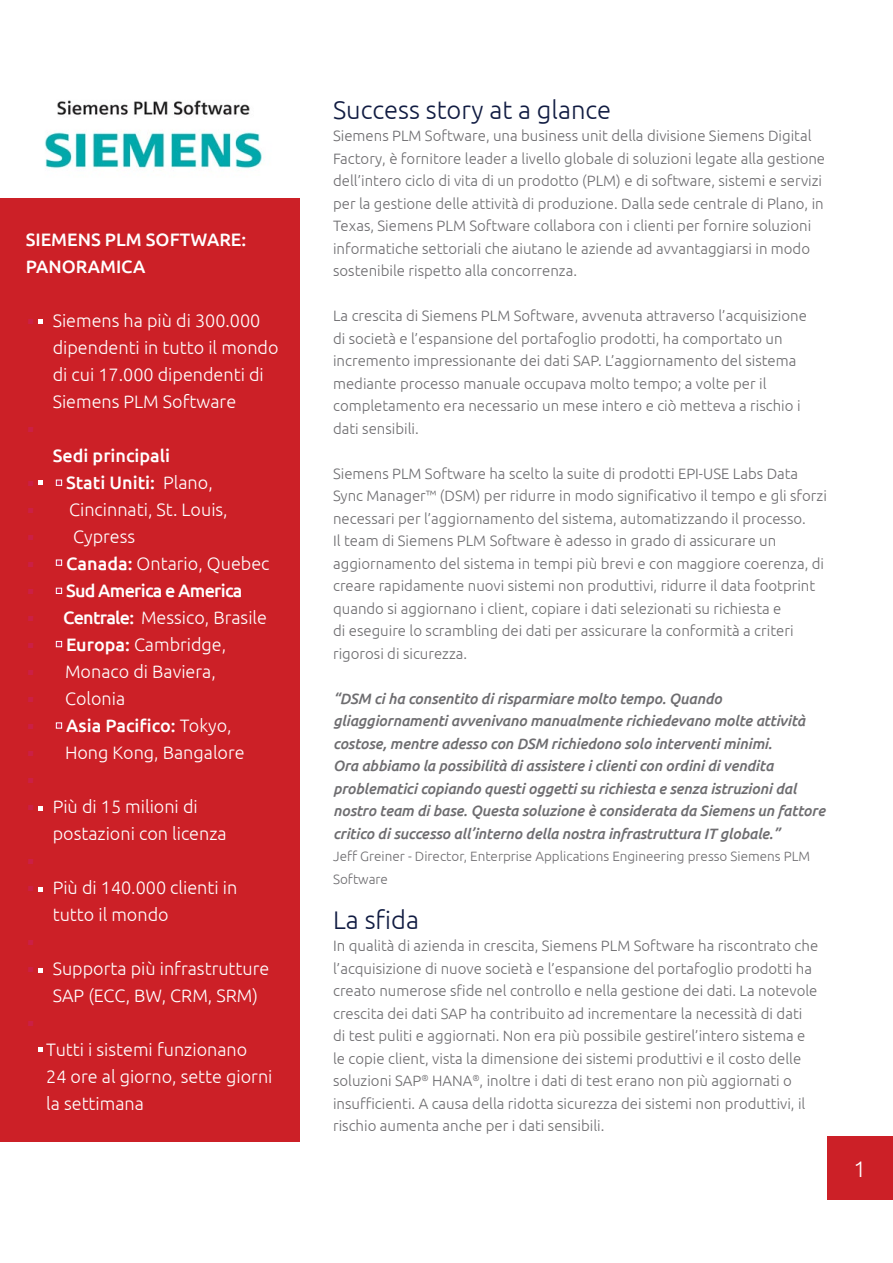
<style>
.page{position:relative;width:893px;height:1263px;background:#fff}
.page>*{position:absolute;margin:0;border:0;box-sizing:border-box;transform-origin:0 0}
.t1{font:300 25.5px "Ubuntu";color:#111c42}
.t2{font:300 22.5px "Ubuntu";color:#fff}
.t3{font:300 18px/27px "Ubuntu";color:#fff}
.t4{font:500 18px/27px "Ubuntu";color:#fff}
.t5{font:500 18px "Ubuntu";letter-spacing:-.04em;color:#fff}
.t6{font:500 16.5px "ITC Eras Std";color:#cb1f45}
.t7{font:300 15px/22.5px "Ubuntu";color:#6e6d70}
.t8{font:italic 500 15px/22.5px "Ubuntu";letter-spacing:-.01em;color:#6e6d70}
.t9{font:300 13.5px/22.5px "Ubuntu";color:#6e6d70}
.s1{font-family:"ITC Eras Std";font-weight:500;font-size:16.5px;color:#cb1f45}
.s2{font-family:"ITC Eras Std";font-size:16.5px;color:#cb1f45}
.s3{font-weight:300}
.s4{font-weight:500}
</style>
<div class="page">
<div style="left:0;top:198px;width:299px;height:943px;background:#cc2027"></div>
<img style="left:44px;top:100px;width:219px;height:69px">
<div style="left:828px;top:1136px;width:65px;height:64px;background:#cc2027"></div>
<svg style="left:38px;top:319px;width:5px;height:5px"></svg>
<svg style="left:38px;top:480px;width:5px;height:5px"></svg>
<svg style="left:38px;top:806px;width:5px;height:5px"></svg>
<svg style="left:56px;top:722px;width:6px;height:6px"></svg>
<svg style="left:56px;top:641px;width:6px;height:6px"></svg>
<svg style="left:56px;top:588px;width:6px;height:6px"></svg>
<svg style="left:56px;top:560px;width:6px;height:6px"></svg>
<svg style="left:56px;top:480px;width:6px;height:6px"></svg>
<svg style="left:38px;top:887px;width:5px;height:5px"></svg>
<svg style="left:38px;top:968px;width:5px;height:5px"></svg>
<svg style="left:38px;top:1047px;width:5px;height:4px"></svg>
<p class="t4" style="left:26px;top:225px;width:222px">SIEMENS PLM SOFTWARE:<br>PANORAMICA</p>
<p class="t3" style="left:53px;top:306px;width:227px;text-indent:-27px"><span class="s1">•</span> Siemens ha più di 300.000 dipendenti in tutto il mondo di cui 17.000 dipendenti di<br>Siemens PLM Software</p>
<p class="t6" style="left:26px;top:420px;width:11px">•</p>
<p class="t4" style="left:53px;top:441px;width:119px">Sedi principali</p>
<p class="t4" style="left:26px;top:468px;width:189px"><span class="s2">•</span> <span class="s3">-</span> Stati Uniti: <span class="s3">Plano,</span></p>
<p class="t3" style="left:26px;top:495px;width:203px"><span class="s1">•</span> Cincinnati, St. Louis,</p>
<p class="t3" style="left:26px;top:522px;width:111px"><span class="s1">•</span> Cypress</p>
<p class="t3" style="left:26px;top:549px;width:245px"><span class="s1">•</span> - <span class="s4">Canada:</span> Ontario, Quebec</p>
<p class="t5" style="left:26px;top:579px;width:218px"><span class="s2">•</span> - Sud America e America</p>
<p class="t3" style="left:26px;top:603px;width:243px"><span class="s1">•</span> <span class="s4">Centrale:</span> Messico, Brasile</p>
<p class="t3" style="left:26px;top:630px;width:202px"><span class="s1">•</span> - <span class="s4">Europa:</span> Cambridge,</p>
<p class="t3" style="left:26px;top:657px;width:192px"><span class="s1">•</span> Monaco di Baviera,</p>
<p class="t3" style="left:26px;top:684px;width:101px"><span class="s1">•</span> Colonia</p>
<p class="t4" style="left:26px;top:711px;width:207px"><span class="s2">•</span> <span class="s3">-</span> Asia Pacifico: <span class="s3">Tokyo,</span></p>
<p class="t3" style="left:26px;top:738px;width:220px"><span class="s1">•</span> Hong Kong, Bangalore</p>
<p class="t6" style="left:26px;top:771px;width:11px">•</p>
<p class="t3" style="left:53px;top:792px;width:176px;text-indent:-27px"><span class="s1">•</span> Più di 15 milioni di postazioni con licenza</p>
<p class="t6" style="left:26px;top:852px;width:11px">•</p>
<p class="t3" style="left:53px;top:873px;width:186px;text-indent:-27px"><span class="s1">•</span> Più di 140.000 clienti in tutto il mondo</p>
<p class="t6" style="left:26px;top:933px;width:11px">•</p>
<p class="t3" style="left:53px;top:954px;width:218px;text-indent:-27px"><span class="s1">•</span> Supporta più infrastrutture<br>SAP (ECC, BW, CRM, SRM)</p>
<p class="t6" style="left:26px;top:1014px;width:11px">•</p>
<p class="t3" style="left:46px;top:1035px;width:228px">Tutti i sistemi funzionano<br>24 ore al giorno, sette giorni la settimana</p>
<h1 class="t1" style="left:333px;top:94px;width:280px">Success story at a glance</h1>
<p class="t7" style="left:333px;top:124px;width:494px">Siemens PLM Software, una business unit della divisione Siemens Digital Factory, è fornitore leader a livello globale di soluzioni legate alla gestione dell’intero ciclo di vita di un prodotto (PLM) e di software, sistemi e servizi per la gestione delle attività di produzione. Dalla sede centrale di Plano, in Texas, Siemens PLM Software collabora con i clienti per fornire soluzioni informatiche settoriali che aiutano le aziende ad avvantaggiarsi in modo sostenibile rispetto alla concorrenza.</p>
<p class="t7" style="left:333px;top:304px;width:475px">La crescita di Siemens PLM Software, avvenuta attraverso l’acquisizione di società e l’espansione del portafoglio prodotti, ha comportato un incremento impressionante dei dati SAP. L’aggiornamento del sistema mediante processo manuale occupava molto tempo; a volte per il completamento era necessario un mese intero e ciò metteva a rischio i dati sensibili.</p>
<p class="t7" style="left:333px;top:462px;width:495px">Siemens PLM Software ha scelto la suite di prodotti EPI-USE Labs Data Sync Manager™ (DSM) per ridurre in modo significativo il tempo e gli sforzi necessari per l’aggiornamento del sistema, automatizzando il processo.<br>Il team di Siemens PLM Software è adesso in grado di assicurare un aggiornamento del sistema in tempi più brevi e con maggiore coerenza, di creare rapidamente nuovi sistemi non produttivi, ridurre il data footprint quando si aggiornano i client, copiare i dati selezionati su richiesta e<br>di eseguire lo scrambling dei dati per assicurare la conformità a criteri rigorosi di sicurezza.</p>
<p class="t8" style="left:333px;top:687px;width:494px">“DSM ci ha consentito di risparmiare molto tempo. Quando gliaggiornamenti avvenivano manualmente richiedevano molte attività costose, mentre adesso con DSM richiedono solo interventi minimi.<br>Ora abbiamo la possibilità di assistere i clienti con ordini di vendita problematici copiando questi oggetti su richiesta e senza istruzioni dal nostro team di base. Questa soluzione è considerata da Siemens un fattore critico di successo all’interno della nostra infrastruttura IT globale.”</p>
<p class="t9" style="left:333px;top:845px;width:478px">Jeff Greiner - Director, Enterprise Applications Engineering presso Siemens PLM<br>Software</p>
<h1 class="t1" style="left:333px;top:904px;width:87px">La sfida</h1>
<p class="t7" style="left:333px;top:934px;width:487px">In qualità di azienda in crescita, Siemens PLM Software ha riscontrato che l’acquisizione di nuove società e l’espansione del portafoglio prodotti ha creato numerose sfide nel controllo e nella gestione dei dati. La notevole crescita dei dati SAP ha contribuito ad incrementare la necessità di dati di test puliti e aggiornati. Non era più possibile gestirel’intero sistema e le copie client, vista la dimensione dei sistemi produttivi e il costo delle soluzioni SAP<sup>®</sup> HANA<sup>®</sup>, inoltre i dati di test erano non più aggiornati o insufficienti. A causa della ridotta sicurezza dei sistemi non produttivi, il rischio aumenta anche per i dati sensibili.</p>
<h2 class="t2" style="left:853px;top:1156px;width:14px">1</h2>
</div>
